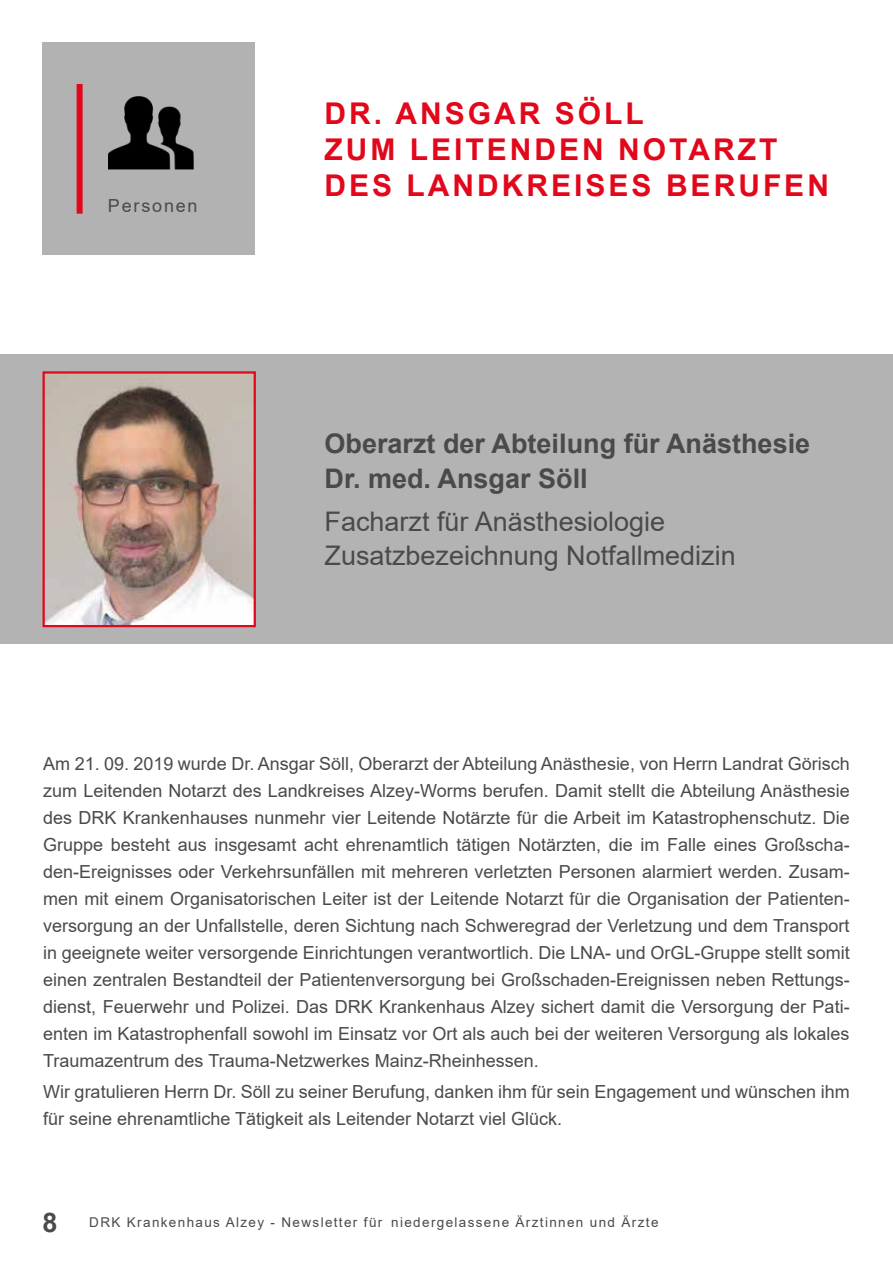
<style>
.page{position:relative;width:893px;height:1263px;background:#fff}
.page>*{position:absolute;margin:0;border:0;box-sizing:border-box;transform-origin:0 0}
.t1{font:700 30px/36px "Arial";letter-spacing:.1em;color:#e2071b}
.t2{font:27px/34.5px "Arial";color:#4a4a49}
.t3{font:700 27px/34.5px "Arial";color:#4a4a49}
.t4{font:18px/27px "Arial";color:#4a4a49;text-align:justify}
.t5{font:18px "Arial";letter-spacing:.1em;color:#4a4a49}
.t6{font:13.5px "Arial";letter-spacing:.1em;color:#4a4a49}
.s1{font-weight:700;font-size:27px}
.s2{color:#fff}
</style>
<div class="page">
<div style="left:0;top:355px;width:893px;height:289px;background:#b3b2b2"></div>
<img style="left:46px;top:374px;width:207px;height:250px">
<div style="left:43px;top:371px;width:213px;height:256px;border:2px solid #e2071b"></div>
<div style="left:43px;top:43px;width:212px;height:212px;background:#b3b2b2"></div>
<img style="left:108px;top:96px;width:85px;height:73px">
<div style="left:77px;top:84px;width:6px;height:130px;background:#e2071b"></div>
<p class="t5" style="left:108px;top:193px;width:91px">Personen</p>
<h1 class="t1" style="left:325px;top:96px;width:506px">DR. ANSGAR SÖLL<br>ZUM LEITENDEN NOTARZT<br>DES LANDKREISES BERUFEN</h1>
<h2 class="t3" style="left:325px;top:427px;width:487px">Oberarzt der Abteilung für Anästhesie<br>Dr. med. Ansgar Söll</h2>
<h2 class="t2" style="left:325px;top:504px;width:413px">Facharzt für Anästhesiologie<br>Zusatzbezeichnung Notfallmedizin</h2>
<p class="t4" style="left:43px;top:750px;width:808px">Am 21. 09. 2019 wurde Dr. Ansgar Söll, Oberarzt der Abteilung Anästhesie, von Herrn Landrat Görisch zum Leitenden Notarzt des Landkreises Alzey-Worms berufen. Damit stellt die Abteilung Anästhesie des DRK Krankenhauses nunmehr vier Leitende Notärzte für die Arbeit im Katastrophenschutz. Die Gruppe besteht aus insgesamt acht ehrenamtlich tätigen Notärzten, die im Falle eines Großscha&shy;den-Ereignisses oder Verkehrsunfällen mit mehreren verletzten Personen alarmiert werden. Zusam&shy;men mit einem Organisatorischen Leiter ist der Leitende Notarzt für die Organisation der Patienten&shy;versorgung an der Unfallstelle, deren Sichtung nach Schweregrad der Verletzung und dem Transport in geeignete weiter versorgende Einrichtungen verantwortlich. Die LNA- und OrGL-Gruppe stellt somit einen zentralen Bestandteil der Patientenversorgung bei Großschaden-Ereignissen neben Rettungs&shy;dienst, Feuerwehr und Polizei. Das DRK Krankenhaus Alzey sichert damit die Versorgung der Pati&shy;enten im Katastrophenfall sowohl im Einsatz vor Ort als auch bei der weiteren Versorgung als lokales Traumazentrum des Trauma-Netzwerkes Mainz-Rheinhessen.</p>
<p class="t4" style="left:43px;top:1078px;width:808px">Wir gratulieren Herrn Dr. Söll zu seiner Berufung, danken ihm für sein Engagement und wünschen ihm für seine ehrenamtliche Tätigkeit als Leitender Notarzt viel Glück.</p>
<p class="t6" style="left:43px;top:1213px;width:617px"><span class="s1">8</span> DRK Krankenhaus Alzey - Newsletter für <span class="s2">f</span>niedergelassene Ärztinnen und Ärzte</p>
</div>
